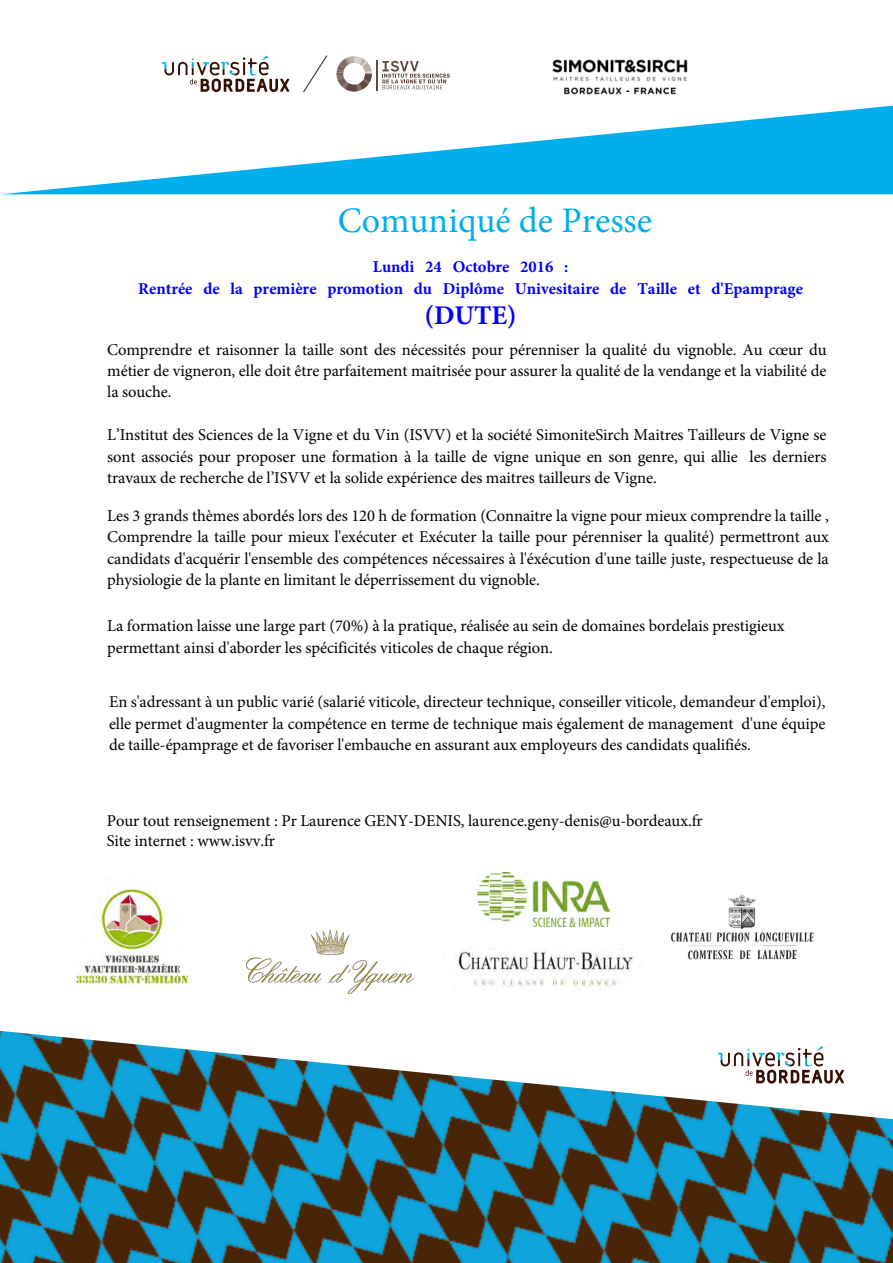
<style>
.page{position:relative;width:893px;height:1263px;background:#fff}
.page>*{position:absolute;margin:0;border:0;box-sizing:border-box;transform-origin:0 0}
.t1{font:36px "Minion Pro";color:#00aeed}
.t2{font:700 27px "Minion Pro";color:#00f}
.t3{font:16.5px/21.5px "Minion Pro";letter-spacing:-.005em;color:#000;text-align:justify}
.t4{font:700 16.5px/21.5px "Minion Pro";color:#00f;text-align:center}
</style>
<div class="page">
<img style="left:552px;top:59px;width:136px;height:36px">
<svg style="left:162px;top:56px;width:127px;height:36px"></svg>
<svg style="left:303px;top:55px;width:25px;height:38px"></svg>
<hr style="left:376px;top:60px;width:2px;height:31px;background:#5e4840">
<svg style="left:382px;top:61px;width:68px;height:29px"></svg>
<svg style="left:337px;top:56px;width:35px;height:35px"></svg>
<svg style="left:4px;top:106px;width:889px;height:88px"></svg>
<img style="left:0;top:1031px;width:893px;height:232px">
<img style="left:670px;top:894px;width:144px;height:66px">
<img style="left:456px;top:948px;width:178px;height:40px">
<img style="left:246px;top:930px;width:168px;height:63px">
<img style="left:75px;top:887px;width:115px;height:104px">
<img style="left:477px;top:872px;width:133px;height:54px">
<h1 class="t1" style="left:338px;top:196px;width:316px">Comuniqué de Presse</h1>
<p class="t4" style="left:138px;top:256px;width:666px">Lundi 24 Octobre 2016 :<br>Rentrée de la première promotion du Diplôme Univesitaire de Taille et d'Epamprage</p>
<h2 class="t2" style="left:425px;top:296px;width:94px">(DUTE)</h2>
<p class="t3" style="left:107px;top:339px;width:721px">Comprendre et raisonner la taille sont des nécessités pour pérenniser la qualité du vignoble. Au cœur du métier de vigneron, elle doit être parfaitement maitrisée pour assurer la qualité de la vendange et la viabilité de la souche.</p>
<p class="t3" style="left:107px;top:424px;width:721px">L’Institut des Sciences de la Vigne et du Vin (ISVV) et la société SimoniteSirch Maitres Tailleurs de Vigne se sont associés pour proposer une formation à la taille de vigne unique en son genre, qui allie les derniers travaux de recherche de l’ISVV et la solide expérience des maitres tailleurs de Vigne.</p>
<p class="t3" style="left:107px;top:505px;width:723px">Les 3 grands thèmes abordés lors des 120 h de formation (Connaitre la vigne pour mieux comprendre la taille , Comprendre la taille pour mieux l'exécuter et Exécuter la taille pour pérenniser la qualité) permettront aux candidats d'acquérir l'ensemble des compétences nécessaires à l'éxécution d'une taille juste, respectueuse de la physiologie de la plante en limitant le déperrissement du vignoble.</p>
<p class="t3" style="left:107px;top:615px;width:679px">La formation laisse une large part (70%) à la pratique, réalisée au sein de domaines bordelais prestigieux permettant ainsi d'aborder les spécificités viticoles de chaque région.</p>
<p class="t3" style="left:109px;top:691px;width:718px">En s'adressant à un public varié (salarié viticole, directeur technique, conseiller viticole, demandeur d'emploi), elle permet d'augmenter la compétence en terme de technique mais également de management d'une équipe de taille-épamprage et de favoriser l'embauche en assurant aux employeurs des candidats qualifiés.</p>
<p class="t3" style="left:107px;top:811px;width:597px;line-height:19.8px">Pour tout renseignement : Pr Laurence GENY-DENIS, laurence.geny-denis@u-bordeaux.fr<br>Site internet : www.isvv.fr</p>
</div>
